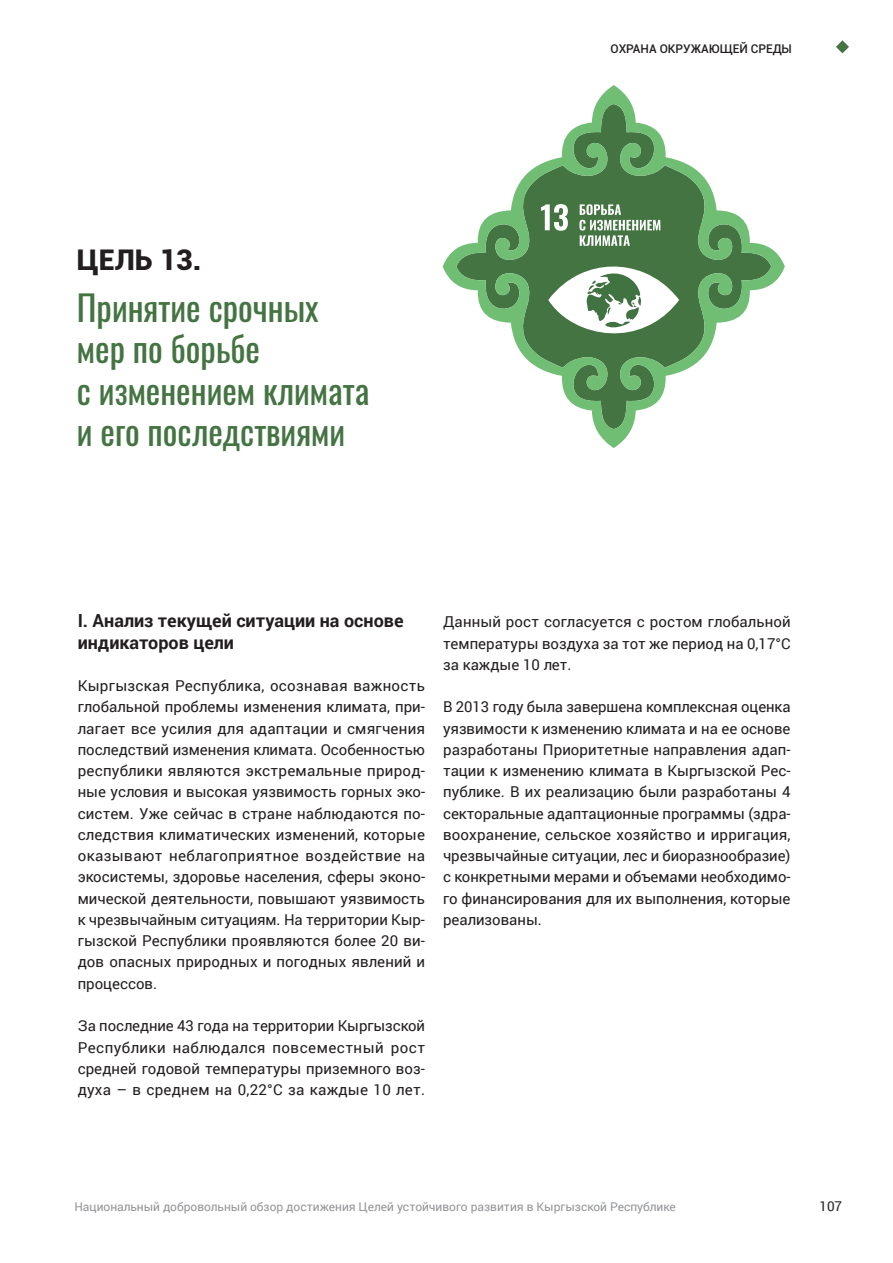
<style>
.page{position:relative;width:893px;height:1263px;background:#fff}
.page>*{position:absolute;margin:0;border:0;box-sizing:border-box;transform-origin:0 0}
.t1{font:34.5px "Oswald";color:#447442}
.t2{font:900 28.5px "Roboto";color:#231f20}
.t3{font:700 18px/21.3px "Roboto";color:#231f20}
.t4{font:15px/21.3px "Roboto";color:#231f20;text-align:justify}
.t5{font:13.5px "Roboto";color:#231f20}
.t6{font:12px "Roboto";color:#939598}
.t7{font:500 12px "Roboto";color:#231f20}
</style>
<div class="page">
<svg style="left:836px;top:40px;width:13px;height:13px"></svg>
<svg style="left:443px;top:85px;width:342px;height:363px"></svg>
<svg style="left:579px;top:204px;width:81px;height:42px"></svg>
<svg style="left:541px;top:204px;width:27px;height:27px"></svg>
<svg style="left:548px;top:264px;width:131px;height:73px"></svg>
<p class="t7" style="left:611px;top:40px;width:183px">ОХРАНА ОКРУЖАЮЩЕЙ СРЕДЫ</p>
<p class="t2" style="left:77px;top:240px;width:126px">ЦЕЛЬ 13.</p>
<p class="t1" style="left:77px;top:277px;width:243px">Принятие срочных</p>
<p class="t1" style="left:77px;top:319px;width:185px">мер по борьбе</p>
<p class="t1" style="left:77px;top:360px;width:294px">с изменением климата</p>
<p class="t1" style="left:77px;top:401px;width:270px">и его последствиями</p>
<p class="t3" style="left:78px;top:610px;width:327px">I. Анализ текущей ситуации на основе индикаторов цели</p>
<p class="t4" style="left:78px;top:675px;width:349px">Кыргызская Республика, осознавая важность глобальной проблемы изменения климата, при&shy;лагает все усилия для адаптации и смягчения последствий изменения климата. Особенностью республики являются экстремальные природ&shy;ные условия и высокая уязвимость горных эко&shy;систем. Уже сейчас в стране наблюдаются по&shy;следствия климатических изменений, которые оказывают неблагоприятное воздействие на экосистемы, здоровье населения, сферы эконо&shy;мической деятельности, повышают уязвимость к чрезвычайным ситуациям. На территории Кыр&shy;гызской Республики проявляются более 20 ви&shy;дов опасных природных и погодных явлений и процессов.</p>
<p class="t4" style="left:78px;top:1015px;width:349px">За последние 43 года на территории Кыргызской Республики наблюдался повсеместный рост средней годовой температуры приземного воз&shy;духа – в среднем на 0,22°С за каждые 10 лет.</p>
<p class="t4" style="left:443px;top:611px;width:349px">Данный рост согласуется с ростом глобальной температуры воздуха за тот же период на 0,17°С за каждые 10 лет.</p>
<p class="t4" style="left:443px;top:696px;width:349px">В 2013 году была завершена комплексная оценка уязвимости к изменению климата и на ее основе разработаны Приоритетные направления адап&shy;тации к изменению климата в Кыргызской Рес&shy;публике. В их реализацию были разработаны 4 секторальные адаптационные программы (здра&shy;воохранение, сельское хозяйство и ирригация, чрезвычайные ситуации, лес и биоразнообразие) с конкретными мерами и объемами необходимо&shy;го финансирования для их выполнения, которые реализованы.</p>
<p class="t6" style="left:74px;top:1200px;width:603px">Национальный добровольный обзор достижения Целей устойчивого развития в Кыргызской Республике</p>
<p class="t5" style="left:819px;top:1198px;width:24px">107</p>
</div>
